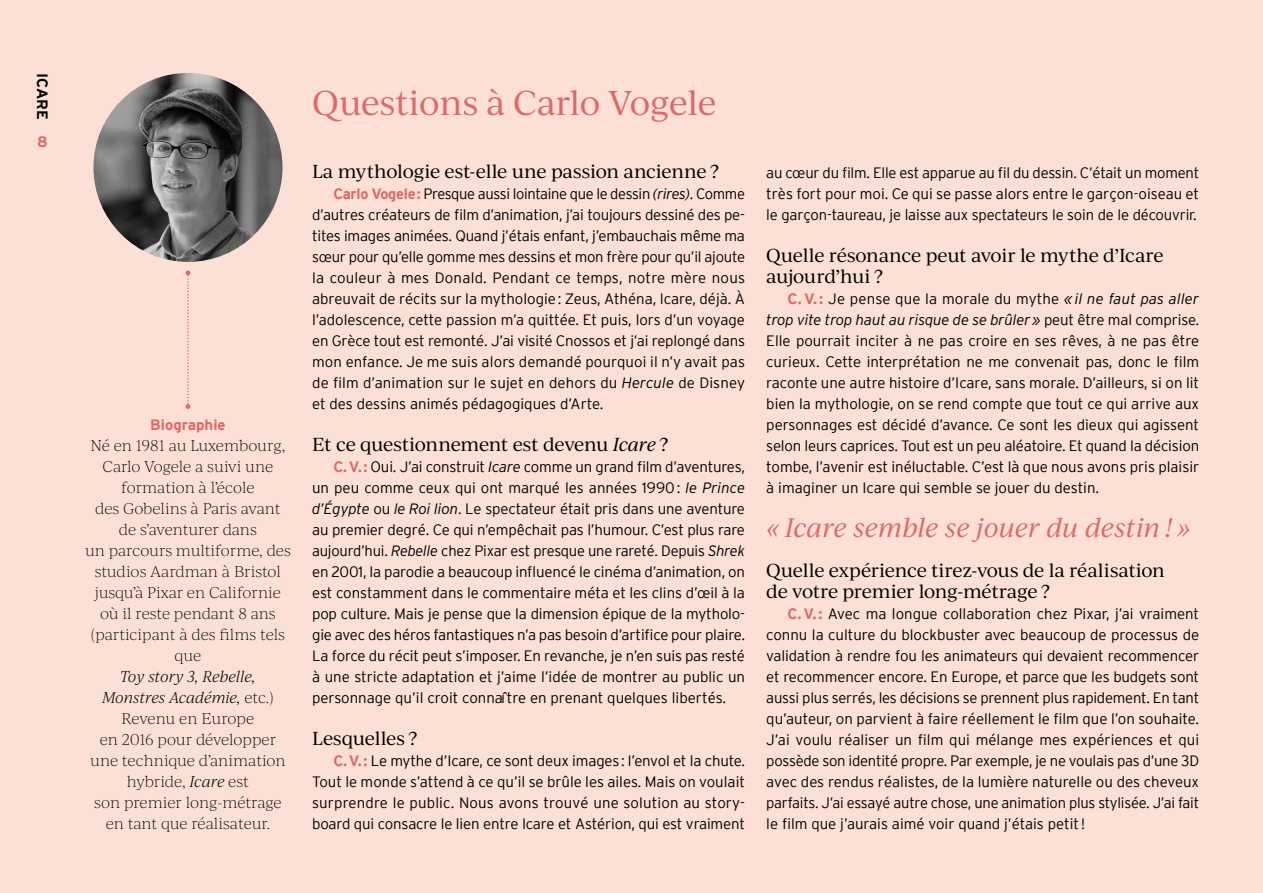
<style>
.page{position:relative;width:1263px;height:893px;background:#fcdfd5}
.page>*{position:absolute;margin:0;border:0;box-sizing:border-box;transform-origin:0 0}
.t1{font:33px "Ivy Journal";letter-spacing:-.015em;color:#dd696a}
.t2{font:italic 25.5px "Ivy Journal";color:#dd696a}
.t3{font:18px/21px "Ivy Journal";letter-spacing:-.02em;color:#000}
.t4{font:18px "Ivy Journal";color:#000}
.t5{font:300 15px/21px "Interstate";color:#000;text-align:justify}
.t6{font:100 15px/21px "Ivy Journal";letter-spacing:-.01em;color:#000;text-align:center}
.t7{font:700 15px "Interstate";color:#dd696a}
.t8{font:700 15px "Interstate";color:#000}
.s1{font-weight:300;font-style:italic}
.s2{font-weight:700;color:#dd696a}
.s3{font-style:italic}
</style>
<div class="page">
<img style="left:93px;top:73px;width:189px;height:189px;border-radius:94px">
<svg style="left:186px;top:270px;width:4px;height:139px"></svg>
<p class="t8" style="left:51px;top:73px;width:48px;rotate:90deg">ICARE</p>
<p class="t7" style="left:38px;top:133px;width:11px">8</p>
<p class="t7" style="left:150px;top:416px;width:77px">Biographie</p>
<p class="t6" style="left:85px;top:434px;width:207px">Né en 1981 au Luxembourg,<br>Carlo Vogele a suivi une formation à l’école<br>des Gobelins à Paris avant de s’aventurer dans<br>un parcours multiforme, des studios Aardman à Bristol jusqu’à Pixar en Californie où il reste pendant 8 ans (participant à des films tels que</p>
<p class="t6" style="left:90px;top:665px;width:197px"><span class="s1">Toy story 3, Rebelle,<br>Monstres Académie,</span> etc.)<br>Revenu en Europe<br>en 2016 pour développer une technique d’animation hybride, <span class="s1">Icare</span> est<br>son premier long-métrage en tant que réalisateur.</p>
<h1 class="t1" style="left:312px;top:79px;width:406px">Questions à Carlo Vogele</h1>
<p class="t3" style="left:312px;top:160px;width:408px">La mythologie est-elle une passion ancienne ?</p>
<p class="t5" style="left:312px;top:183px;width:435px;text-indent:21px"><span class="s2">Carlo Vogele:</span> Presque aussi lointaine que le dessin <span class="s3">(rires)</span>. Comme d’autres créateurs de film d’animation, j’ai toujours dessiné des pe&shy;tites images animées. Quand j’étais enfant, j’embauchais même ma sœur pour qu’elle gomme mes dessins et mon frère pour qu’il ajoute la couleur à mes Donald. Pendant ce temps, notre mère nous abreuvait de récits sur la mythologie: Zeus, Athéna, Icare, déjà. À l’adolescence, cette passion m’a quittée. Et puis, lors d’un voyage en Grèce tout est remonté. J’ai visité Cnossos et j’ai replongé dans mon enfance. Je me suis alors demandé pourquoi il n’y avait pas de film d’animation sur le sujet en dehors du <span class="s3">Hercule</span> de Disney et des dessins animés pédagogiques d’Arte.</p>
<p class="t3" style="left:312px;top:433px;width:358px">Et ce questionnement est devenu <span class="s3">Icare</span> ?</p>
<p class="t5" style="left:312px;top:456px;width:434px;text-indent:21px"><span class="s2">C.V.:</span> Oui. J’ai construit <span class="s3">Icare</span> comme un grand film d’aventures, un peu comme ceux qui ont marqué les années 1990: <span class="s3">le Prince d’Égypte</span> ou <span class="s3">le Roi lion</span>. Le spectateur était pris dans une aventure au premier degré. Ce qui n’empêchait pas l’humour. C’est plus rare aujourd’hui. <span class="s3">Rebelle</span> chez Pixar est presque une rareté. Depuis <span class="s3">Shrek </span>en 2001, la parodie a beaucoup influencé le cinéma d’animation, on est constamment dans le commentaire méta et les clins d’œil à la pop culture. Mais je pense que la dimension épique de la mytholo&shy;gie avec des héros fantastiques n’a pas besoin d’artifice pour plaire.<br>La force du récit peut s’imposer. En revanche, je n’en suis pas resté à une stricte adaptation et j’aime l’idée de montrer au public un personnage qu’il croit connaître en prenant quelques libertés.</p>
<p class="t4" style="left:312px;top:726px;width:107px">Lesquelles ?</p>
<p class="t5" style="left:312px;top:750px;width:434px;text-indent:21px"><span class="s2">C.V.:</span> Le mythe d’Icare, ce sont deux images: l’envol et la chute.<br>Tout le monde s’attend à ce qu’il se brûle les ailes. Mais on voulait surprendre le public. Nous avons trouvé une solution au story&shy;board qui consacre le lien entre Icare et Astérion, qui est vraiment</p>
<p class="t5" style="left:766px;top:162px;width:434px">au cœur du film. Elle est apparue au fil du dessin. C’était un moment très fort pour moi. Ce qui se passe alors entre le garçon-oiseau et le garçon-taureau, je laisse aux spectateurs le soin de le découvrir.</p>
<p class="t3" style="left:766px;top:244px;width:399px">Quelle résonance peut avoir le mythe d’Icare aujourd’hui ?</p>
<p class="t5" style="left:766px;top:288px;width:434px;text-indent:21px"><span class="s2">C. V. :</span> Je pense que la morale du mythe <span class="s3">« il ne faut pas aller trop vite trop haut au risque de se brûler»</span> peut être mal comprise.<br>Elle pourrait inciter à ne pas croire en ses rêves, à ne pas être curieux. Cette interprétation ne me convenait pas, donc le film raconte une autre histoire d’Icare, sans morale. D’ailleurs, si on lit bien la mythologie, on se rend compte que tout ce qui arrive aux personnages est décidé d’avance. Ce sont les dieux qui agissent selon leurs caprices. Tout est un peu aléatoire. Et quand la décision tombe, l’avenir est inéluctable. C’est là que nous avons pris plaisir à imaginer un Icare qui semble se jouer du destin.</p>
<h2 class="t2" style="left:766px;top:509px;width:426px">« Icare semble se jouer du destin ! »</h2>
<p class="t3" style="left:766px;top:559px;width:400px">Quelle expérience tirez-vous de la réalisation de votre premier long-métrage ?</p>
<p class="t5" style="left:766px;top:603px;width:434px;text-indent:21px"><span class="s2">C.V.:</span> Avec ma longue collaboration chez Pixar, j’ai vraiment connu la culture du blockbuster avec beaucoup de processus de validation à rendre fou les animateurs qui devaient recommencer et recommencer encore. En Europe, et parce que les budgets sont aussi plus serrés, les décisions se prennent plus rapidement. En tant qu’auteur, on parvient à faire réellement le film que l’on souhaite.<br>J’ai voulu réaliser un film qui mélange mes expériences et qui possède son identité propre. Par exemple, je ne voulais pas d’une 3D avec des rendus réalistes, de la lumière naturelle ou des cheveux parfaits. J’ai essayé autre chose, une animation plus stylisée. J’ai fait le film que j’aurais aimé voir quand j’étais petit!</p>
</div>
